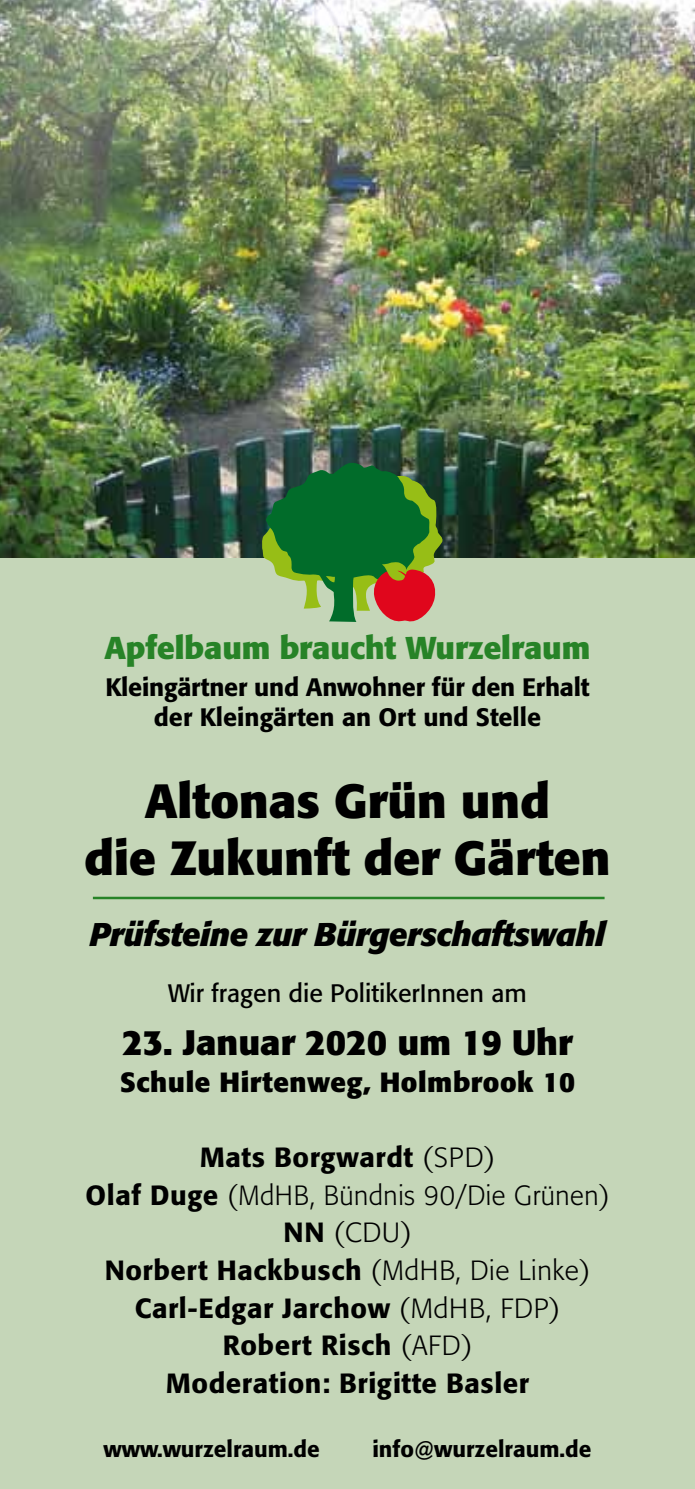
<style>
.page{position:relative;width:695px;height:1489px;background:#fff}
.page>*{position:absolute;margin:0;border:0;box-sizing:border-box;transform-origin:0 0}
.t1{font:700 47.5px/57px "Formata";color:#000;text-align:center}
.t2{font:700 35px "Formata";color:#000}
.t3{font:italic 700 32.5px "Formata";letter-spacing:-.02em;color:#000}
.t4{font:700 31.25px "Formata";color:#278327}
.t5{font:500 27.5px/37.5px "Formata";letter-spacing:.02em;color:#000;text-align:center}
.t6{font:700 27.5px "Formata";letter-spacing:.02em;color:#000}
.t7{font:500 25px/30px "Formata";letter-spacing:-.01em;color:#000;text-align:center}
.t8{font:25px "Formata";color:#000}
.t9{font:500 22.5px "Formata";color:#000}
.s1{font-weight:300}
</style>
<div class="page">
<div style="left:0;top:0;width:694px;height:1488px;background:#c5d6b8"></div>
<img style="left:0;top:0;width:694px;height:557px">
<svg style="left:261px;top:462px;width:183px;height:160px"></svg>
<hr style="left:93px;top:896px;width:511px;height:3px;background:#278327">
<p class="t4" style="left:104px;top:628px;width:487px">Apfelbaum braucht Wurzelraum</p>
<p class="t7" style="left:105px;top:672px;width:485px">Kleingärtner und Anwohner für den Erhalt der Kleingärten an Ort und Stelle</p>
<h1 class="t1" style="left:84px;top:772px;width:527px">Altonas Grün und<br>die Zukunft der Gärten</h1>
<p class="t3" style="left:90px;top:914px;width:517px">Prüfsteine zur Bürgerschaftswahl</p>
<p class="t8" style="left:168px;top:978px;width:360px">Wir fragen die PolitikerInnen am</p>
<p class="t2" style="left:122px;top:1020px;width:451px">23. Januar 2020 um 19 Uhr</p>
<p class="t6" style="left:120px;top:1065px;width:456px">Schule Hirtenweg, Holmbrook 10</p>
<p class="t5" style="left:86px;top:1138px;width:525px">Mats Borgwardt <span class="s1">(SPD)<br></span>Olaf Duge <span class="s1">(MdHB, Bündnis 90/Die Grünen)<br></span>NN <span class="s1">(CDU)<br></span>Norbert Hackbusch <span class="s1">(MdHB, Die Linke)<br></span>Carl-Edgar Jarchow <span class="s1">(MdHB, FDP)<br></span>Robert Risch <span class="s1">(AFD)<br></span>Moderation: Brigitte Basler</p>
<p class="t9" style="left:104px;top:1435px;width:218px">www.wurzelraum.de</p>
<p class="t9" style="left:372px;top:1435px;width:220px">info@wurzelraum.de</p>
</div>
